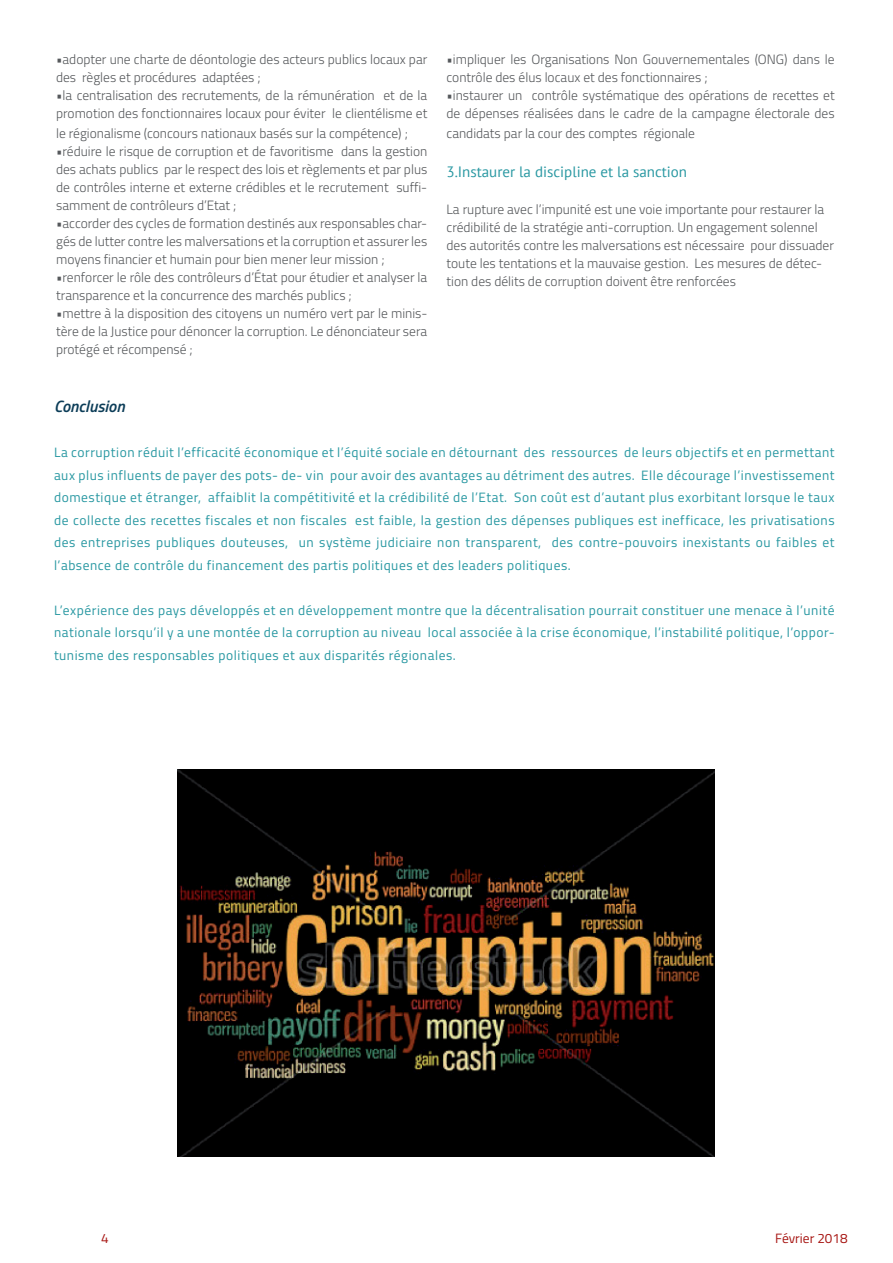
<style>
.page{position:relative;width:893px;height:1263px;background:#fff}
.page>*{position:absolute;margin:0;border:0;box-sizing:border-box;transform-origin:0 0}
.t1{font:italic 600 16.5px "Titillium";color:#0c3d58}
.t2{font:15px "PT Sans";color:#2998a2}
.t3{font:300 13.5px/18px "Titillium";color:#55585b}
.t4{font:13.5px/22.5px "Titillium";letter-spacing:.04em;color:#2998a2;text-align:justify}
.t5{font:13.5px "Titillium";color:#a71613}
</style>
<div class="page">
<img style="left:178px;top:770px;width:537px;height:386px">
<p class="t3" style="left:56px;top:50px;width:373px">•adopter une charte de déontologie des acteurs publics locaux par des règles et procédures adaptées ;</p>
<p class="t3" style="left:56px;top:86px;width:373px">•la centralisation des recrutements, de la rémunération et de la promotion des fonctionnaires locaux pour éviter le clientélisme et</p>
<p class="t3" style="left:56px;top:123px;width:353px">le régionalisme (concours nationaux basés sur la compétence) ;</p>
<p class="t3" style="left:56px;top:141px;width:373px;text-align:justify">•réduire le risque de corruption et de favoritisme dans la gestion des achats publics par le respect des lois et règlements et par plus de contrôles interne et externe crédibles et le recrutement suffi&shy;samment de contrôleurs d’Etat ;</p>
<p class="t3" style="left:56px;top:213px;width:373px;text-align:justify">•accorder des cycles de formation destinés aux responsables char&shy;gés de lutter contre les malversations et la corruption et assurer les moyens financier et humain pour bien mener leur mission ;</p>
<p class="t3" style="left:56px;top:267px;width:373px">•renforcer le rôle des contrôleurs d’État pour étudier et analyser la transparence et la concurrence des marchés publics ;</p>
<p class="t3" style="left:56px;top:303px;width:373px;text-align:justify">•mettre à la disposition des citoyens un numéro vert par le minis&shy;tère de la Justice pour dénoncer la corruption. Le dénonciateur sera protégé et récompensé ;</p>
<p class="t3" style="left:446px;top:50px;width:390px">•impliquer les Organisations Non Gouvernementales (ONG) dans le contrôle des élus locaux et des fonctionnaires ;</p>
<p class="t3" style="left:446px;top:86px;width:390px">•instaurer un contrôle systématique des opérations de recettes et de dépenses réalisées dans le cadre de la campagne électorale des</p>
<p class="t3" style="left:446px;top:123px;width:250px">candidats par la cour des comptes régionale</p>
<p class="t2" style="left:446px;top:162px;width:242px">3.Instaurer la discipline et la sanction</p>
<p class="t3" style="left:446px;top:200px;width:389px">La rupture avec l’impunité est une voie importante pour restaurer la crédibilité de la stratégie anti-corruption. Un engagement solennel des autorités contre les malversations est nécessaire pour dissuader toute les tentations et la mauvaise gestion. Les mesures de détec&shy;tion des délits de corruption doivent être renforcées</p>
<p class="t1" style="left:54px;top:394px;width:72px">Conclusion</p>
<p class="t4" style="left:54px;top:440px;width:782px">La corruption réduit l’efficacité économique et l’équité sociale en détournant des ressources de leurs objectifs et en permettant aux plus influents de payer des pots- de- vin pour avoir des avantages au détriment des autres. Elle décourage l’investissement domestique et étranger, affaiblit la compétitivité et la crédibilité de l’Etat. Son coût est d’autant plus exorbitant lorsque le taux de collecte des recettes fiscales et non fiscales est faible, la gestion des dépenses publiques est inefficace, les privatisations des entreprises publiques douteuses, un système judiciaire non transparent, des contre-pouvoirs inexistants ou faibles et l’absence de contrôle du financement des partis politiques et des leaders politiques.</p>
<p class="t4" style="left:54px;top:598px;width:782px">L’expérience des pays développés et en développement montre que la décentralisation pourrait constituer une menace à l’unité nationale lorsqu’il y a une montée de la corruption au niveau local associée à la crise économique, l’instabilité politique, l’oppor&shy;tunisme des responsables politiques et aux disparités régionales.</p>
<p class="t5" style="left:101px;top:1228px;width:9px">4</p>
<p class="t5" style="left:775px;top:1228px;width:74px">Février 2018</p>
</div>
